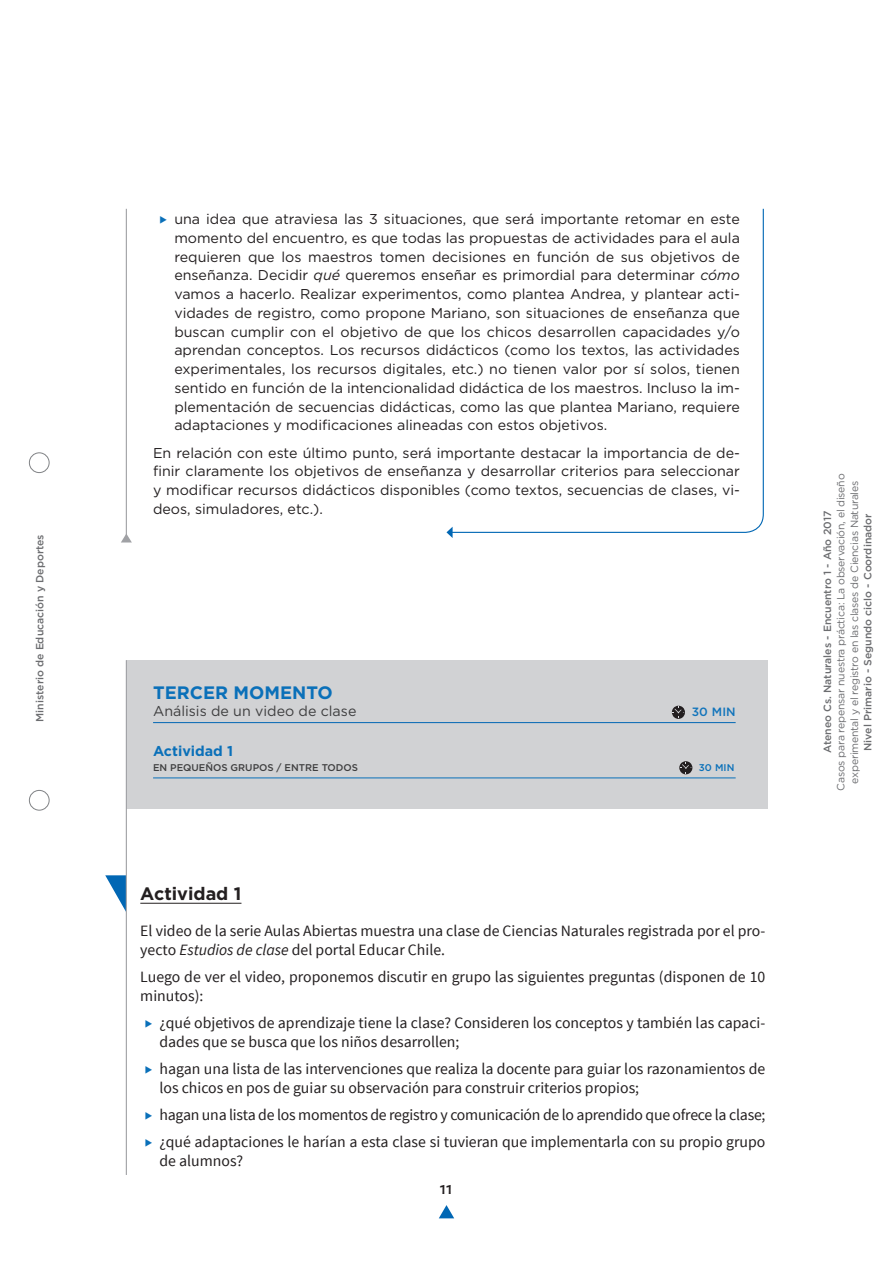
<style>
.page{position:relative;width:893px;height:1263px;background:#fff}
.page>*{position:absolute;margin:0;border:0;box-sizing:border-box;transform-origin:0 0}
.t1{font:700 18px "Gotham";color:#0a70b9}
.t2{font:700 18px "Gotham";color:#231f20}
.t3{font:500 18px "Alegreya Sans";color:#231f20}
.t4{font:15.75px/18.8px "Source Sans Pro";color:#231f20}
.t5{font:14.25px/18.8px "Gotham";color:#231f20;text-align:justify}
.t6{font:14.25px "Gotham";color:#3e3e3f}
.t7{font:700 14.25px "Gotham";color:#0a70b9}
.t8{font:500 12px "Gotham";color:#1174bb}
.t9{font:10.5px/13.5px "Gotham";letter-spacing:-.02em;color:#6c6d70;text-align:center}
.t10{font:500 10.5px "Gotham";color:#6c6d70}
.t11{font:500 9.75px "Gotham";color:#3e3e3f}
.t12{font:500 9.75px "Gotham";color:#0a70b9}
.s1{font-style:italic}
</style>
<div class="page">
<svg style="left:105px;top:875px;width:21px;height:37px"></svg>
<div style="left:126px;top:660px;width:642px;height:149px;background:#d1d2d4"></div>
<hr style="left:126px;top:660px;width:1px;height:515px;background:#a0a1a5">
<hr style="left:126px;top:209px;width:1px;height:329px;background:#a0a1a5">
<svg style="left:121px;top:534px;width:11px;height:8px"></svg>
<svg style="left:452px;top:208px;width:312px;height:325px"></svg>
<svg style="left:446px;top:527px;width:7px;height:11px"></svg>
<div style="left:29px;top:453px;width:20px;height:20px;border:1px solid #808285;border-radius:50%"></div>
<div style="left:29px;top:790px;width:20px;height:20px;border:1px solid #808285;border-radius:50%"></div>
<svg style="left:439px;top:1205px;width:15px;height:13px"></svg>
<hr style="left:153px;top:722px;width:583px;height:1px;background:#0167b4">
<hr style="left:153px;top:778px;width:583px;height:1px;background:#0a70b9">
<hr style="left:140px;top:903px;width:101px;height:1px;background:#231f20">
<svg style="left:672px;top:706px;width:13px;height:13px"></svg>
<svg style="left:679px;top:761px;width:13px;height:13px"></svg>
<p class="t10" style="left:33px;top:722px;width:189px;rotate:-90deg">Ministerio de Educación y Deportes</p>
<p class="t5" style="left:174px;top:209px;width:567px">una idea que atraviesa las 3 situaciones, que será importante retomar en este momento del encuentro, es que todas las propuestas de actividades para el aula requieren que los maestros tomen decisiones en función de sus objetivos de enseñanza. Decidir <span class="s1">qué</span> queremos enseñar es primordial para determinar <span class="s1">cómo </span>vamos a hacerlo. Realizar experimentos, como plantea Andrea, y plantear acti&shy;vidades de registro, como propone Mariano, son situaciones de enseñanza que buscan cumplir con el objetivo de que los chicos desarrollen capacidades y/o aprendan conceptos. Los recursos didácticos (como los textos, las actividades experimentales, los recursos digitales, etc.) no tienen valor por sí solos, tienen sentido en función de la intencionalidad didáctica de los maestros. Incluso la im&shy;plementación de secuencias didácticas, como las que plantea Mariano, requiere adaptaciones y modificaciones alineadas con estos objetivos.</p>
<p class="t5" style="left:153px;top:443px;width:588px">En relación con este último punto, será importante destacar la importancia de de&shy;finir claramente los objetivos de enseñanza y desarrollar criterios para seleccionar y modificar recursos didácticos disponibles (como textos, secuencias de clases, vi&shy;deos, simuladores, etc.).</p>
<p class="t1" style="left:153px;top:680px;width:181px">TERCER MOMENTO</p>
<p class="t6" style="left:153px;top:702px;width:205px">Análisis de un video de clase</p>
<p class="t8" style="left:692px;top:704px;width:46px">30 MIN</p>
<p class="t7" style="left:153px;top:742px;width:82px">Actividad 1</p>
<p class="t11" style="left:153px;top:761px;width:206px">EN PEQUEÑOS GRUPOS / ENTRE TODOS</p>
<p class="t12" style="left:699px;top:761px;width:37px">30 MIN</p>
<p class="t2" style="left:140px;top:882px;width:103px">Actividad 1</p>
<p class="t4" style="left:140px;top:922px;width:627px">El video de la serie Aulas Abiertas muestra una clase de Ciencias Naturales registrada por el pro&shy;yecto <span class="s1">Estudios de clase</span> del portal Educar Chile.</p>
<p class="t4" style="left:140px;top:968px;width:627px">Luego de ver el video, proponemos discutir en grupo las siguientes preguntas (disponen de 10 minutos):</p>
<p class="t4" style="left:159px;top:1014px;width:607px">¿qué objetivos de aprendizaje tiene la clase? Consideren los conceptos y también las capaci&shy;dades que se busca que los niños desarrollen;</p>
<p class="t4" style="left:159px;top:1060px;width:607px">hagan una lista de las intervenciones que realiza la docente para guiar los razonamientos de los chicos en pos de guiar su observación para construir criterios propios;</p>
<p class="t4" style="left:159px;top:1101px;width:608px;line-height:27.3px">hagan una lista de los momentos de registro y comunicación de lo aprendido que ofrece la clase; ¿qué adaptaciones le harían a esta clase si tuvieran que implementarla con su propio grupo</p>
<p class="t4" style="left:159px;top:1152px;width:85px">de alumnos?</p>
<p class="t3" style="left:440px;top:1176px;width:14px">11</p>
<p class="t9" style="left:834px;top:791px;width:319px;rotate:-90deg">Casos para repensar nuestra práctica: La observación, el diseño experimental y el registro en las clases de Ciencias Naturales</p>
<p class="t10" style="left:820px;top:753px;width:244px;rotate:-90deg">Ateneo Cs. Naturales - Encuentro 1 - Año 2017</p>
<p class="t10" style="left:861px;top:751px;width:239px;rotate:-90deg">Nivel Primario - Segundo ciclo - Coordinador</p>
</div>
